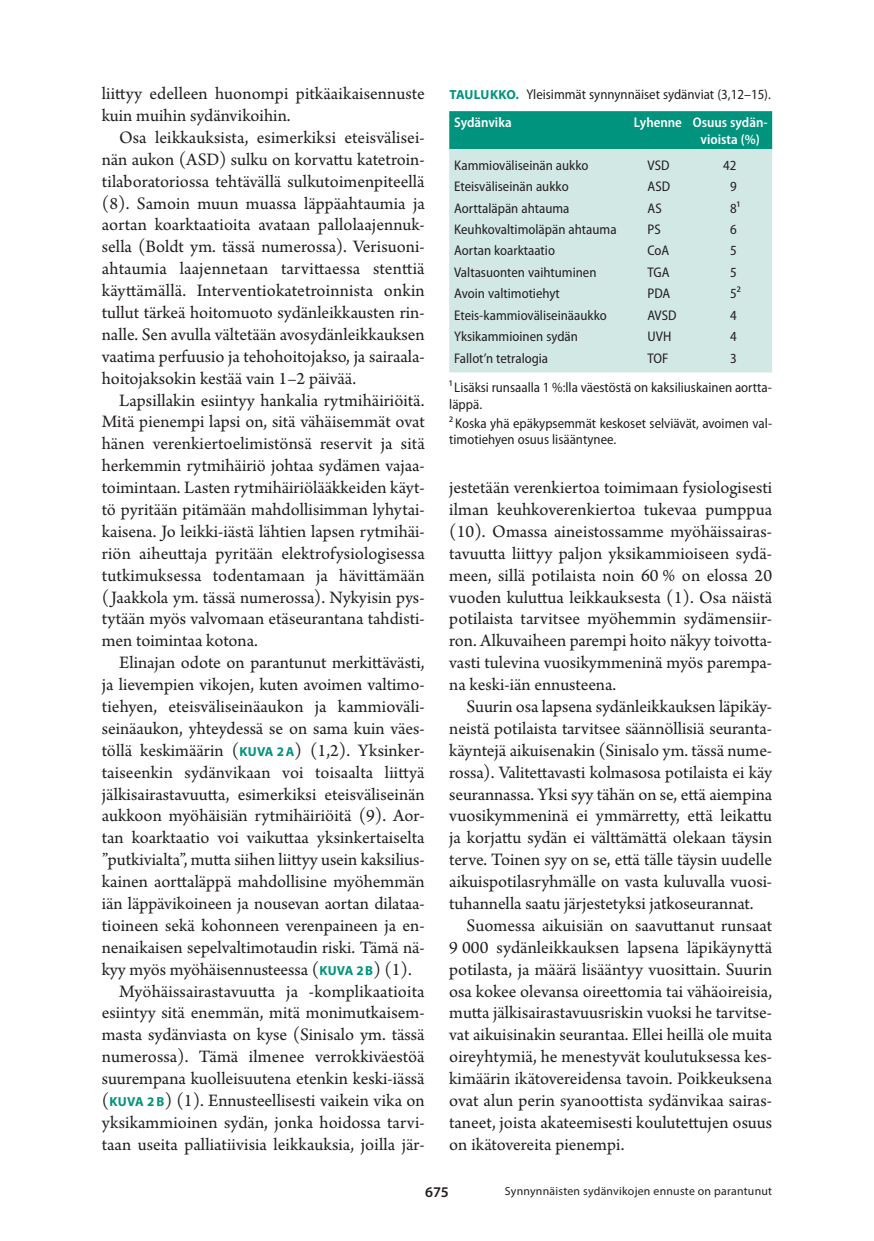
<style>
.page{position:relative;width:874px;height:1241px;background:#fff}
.page>*{position:absolute;margin:0;border:0;box-sizing:border-box;transform-origin:0 0}
.t1{font:18.38px/21.9px "Arno Pro";color:#231f20;text-align:justify}
.t2{font:600 14.88px "Myriad Pro";color:#231f20}
.t{font:semi-condensed 14px/16.6px "Myriad Pro";color:#231f20}
.t_pl{font:600 semi-condensed 14px/16.6px "Myriad Pro";color:#fff;text-align:center}
.Ala{font:11.9px "Myriad Pro";letter-spacing:.02em;color:#231f20}
.s1{font-family:"Myriad Pro";font-weight:700;font-size:13.12px;color:#00937d}
.s2{font-weight:700;font-stretch:normal;font-size:13.12px;color:#00937d}
</style>
<div class="page">
<div style="left:449px;top:111px;width:322px;height:38px;background:#00937d"></div>
<div style="left:449px;top:149px;width:322px;height:223px;background:#d2e8e4"></div>
<p class="t1" style="left:102px;top:84px;width:324px">liittyy edelleen huonompi pitkäaikaisennuste kuin muihin sydänvikoihin.</p>
<p class="t1" style="left:102px;top:127px;width:324px;text-indent:17px">Osa leikkauksista, esimerkiksi eteisvälisei&shy;nän aukon (ASD) sulku on korvattu katetroin&shy;tilaboratoriossa tehtävällä sulkutoimenpiteellä (8). Samoin muun muassa läppäahtaumia ja aortan koarktaatioita avataan pallolaajennuk&shy;sella (Boldt ym. tässä numerossa). Verisuoni&shy;ahtaumia laajennetaan tarvittaessa stenttiä käyttämällä. Interventiokatetroinnista onkin tullut tärkeä hoitomuoto sydänleikkausten rin&shy;nalle. Sen avulla vältetään avosydänleikkauksen vaatima perfuusio ja tehohoitojakso, ja sairaala&shy;hoitojaksokin kestää vain 1–2 päivää.</p>
<p class="t1" style="left:102px;top:390px;width:324px;text-indent:17px">Lapsillakin esiintyy hankalia rytmihäiriöitä.<br>Mitä pienempi lapsi on, sitä vähäisemmät ovat hänen verenkiertoelimistönsä reservit ja sitä herkemmin rytmihäiriö johtaa sydämen vajaa&shy;toimintaan. Lasten rytmihäiriölääkkeiden käyt&shy;tö pyritään pitämään mahdollisimman lyhytai&shy;kaisena. Jo leikki-iästä lähtien lapsen rytmihäi&shy;riön aiheuttaja pyritään elektrofysiologisessa tutkimuksessa todentamaan ja hävittämään ( Jaakkola ym. tässä numerossa). Nykyisin pys&shy;tytään myös valvomaan etäseurantana tahdisti&shy;men toimintaa kotona.</p>
<p class="t1" style="left:102px;top:652px;width:324px;text-indent:17px">Elinajan odote on parantunut merkittävästi, ja lievempien vikojen, kuten avoimen valtimo&shy;tiehyen, eteisväliseinäaukon ja kammioväli&shy;seinäaukon, yhteydessä se on sama kuin väes&shy;töllä keskimäärin (<span class="s1">KUVA 2A</span>) (1,2). Yksinker&shy;taiseenkin sydänvikaan voi toisaalta liittyä jälkisairastavuutta, esimerkiksi eteisväliseinän aukkoon myöhäisiän rytmihäiriöitä (9). Aor&shy;tan koarktaatio voi vaikuttaa yksinkertaiselta ”putkivialta”, mutta siihen liittyy usein kaksilius&shy;kainen aorttaläppä mahdollisine myöhemmän iän läppävikoineen ja nousevan aortan dilataa&shy;tioineen sekä kohonneen verenpaineen ja en&shy;nenaikaisen sepelvaltimotaudin riski. Tämä nä&shy;kyy myös myöhäisennusteessa (<span class="s1">KUVA 2B</span>) (1).</p>
<p class="t1" style="left:102px;top:980px;width:324px;text-indent:17px">Myöhäissairastavuutta ja ‑komplikaatioita esiintyy sitä enemmän, mitä monimutkaisem&shy;masta sydänviasta on kyse (Sinisalo ym. tässä numerossa). Tämä ilmenee verrokkiväestöä suurempana kuolleisuutena etenkin keski-iässä (<span class="s1">KUVA 2 B</span>) (1). Ennusteellisesti vaikein vika on yksikammioinen sydän, jonka hoidossa tarvi&shy;taan useita palliatiivisia leikkauksia, joilla jär-</p>
<p class="t" style="left:449px;top:86px;width:323px"><span class="s2">TAULUKKO.</span> Yleisimmät synnynnäiset sydänviat (3,12–15).</p>
<p class="t_pl" style="left:454px;top:114px;width:59px">Sydänvika</p>
<p class="t_pl" style="left:633px;top:114px;width:50px">Lyhenne</p>
<p class="t_pl" style="left:692px;top:114px;width:76px">Osuus sydän&shy;vioista (%)</p>
<p class="t" style="left:454px;top:156px;width:136px">Kammioväliseinän aukko</p>
<p class="t" style="left:647px;top:156px;width:23px">VSD</p>
<p class="t" style="left:722px;top:156px;width:15px">42</p>
<p class="t" style="left:454px;top:178px;width:116px">Eteisväliseinän aukko</p>
<p class="t" style="left:647px;top:178px;width:24px">ASD</p>
<p class="t" style="left:729px;top:178px;width:8px">9</p>
<p class="t" style="left:454px;top:199px;width:117px">Aorttaläpän ahtauma</p>
<p class="t" style="left:647px;top:199px;width:16px">AS</p>
<p class="t" style="left:729px;top:199px;width:11px">81</p>
<p class="t" style="left:454px;top:221px;width:164px">Keuhkovaltimoläpän ahtauma</p>
<p class="t" style="left:647px;top:221px;width:15px">PS</p>
<p class="t" style="left:729px;top:221px;width:8px">6</p>
<p class="t" style="left:454px;top:242px;width:102px">Aortan koarktaatio</p>
<p class="t" style="left:647px;top:242px;width:23px">CoA</p>
<p class="t" style="left:729px;top:242px;width:8px">5</p>
<p class="t" style="left:454px;top:263px;width:144px">Valtasuonten vaihtuminen</p>
<p class="t" style="left:647px;top:263px;width:23px">TGA</p>
<p class="t" style="left:729px;top:263px;width:8px">5</p>
<p class="t" style="left:454px;top:285px;width:107px">Avoin valtimotiehyt</p>
<p class="t" style="left:647px;top:285px;width:24px">PDA</p>
<p class="t" style="left:729px;top:285px;width:12px">52</p>
<p class="t" style="left:454px;top:306px;width:154px">Eteis-kammioväliseinäaukko</p>
<p class="t" style="left:647px;top:306px;width:31px">AVSD</p>
<p class="t" style="left:729px;top:306px;width:8px">4</p>
<p class="t" style="left:454px;top:328px;width:125px">Yksikammioinen sydän</p>
<p class="t" style="left:647px;top:328px;width:25px">UVH</p>
<p class="t" style="left:729px;top:328px;width:8px">4</p>
<p class="t" style="left:454px;top:349px;width:95px">Fallot’n tetralogia</p>
<p class="t" style="left:647px;top:349px;width:22px">TOF</p>
<p class="t" style="left:729px;top:349px;width:8px">3</p>
<p class="t" style="left:449px;top:379px;width:323px">1 Lisäksi runsaalla 1 %:lla väestöstä on kaksiliuskainen aortta&shy;läppä.</p>
<p class="t" style="left:449px;top:414px;width:324px">2Koska yhä epäkypsemmät keskoset selviävät, avoimen val&shy;timotiehyen osuus lisääntynee.</p>
<p class="t1" style="left:449px;top:477px;width:324px">jestetään verenkiertoa toimimaan fysiologisesti ilman keuhkoverenkiertoa tukevaa pumppua (10). Omassa aineistossamme myöhäissairas&shy;tavuutta liittyy paljon yksikammioiseen sydä&shy;meen, sillä potilaista noin 60 % on elossa 20 vuoden kuluttua leikkauksesta (1). Osa näistä potilaista tarvitsee myöhemmin sydämensiir&shy;ron. Alkuvaiheen parempi hoito näkyy toivotta&shy;vasti tulevina vuosikymmeninä myös parempa&shy;na keski-iän ennusteena.</p>
<p class="t1" style="left:449px;top:696px;width:324px;text-indent:17px">Suurin osa lapsena sydänleikkauksen läpikäy&shy;neistä potilaista tarvitsee säännöllisiä seuranta&shy;käyntejä aikuisenakin (Sinisalo ym. tässä nume&shy;rossa). Valitettavasti kolmasosa potilaista ei käy seurannassa. Yksi syy tähän on se, että aiempina vuosikymmeninä ei ymmärretty, että leikattu ja korjattu sydän ei välttämättä olekaan täysin terve. Toinen syy on se, että tälle täysin uudelle aikuispotilasryhmälle on vasta kuluvalla vuosi&shy;tuhannella saatu järjestetyksi jatkoseurannat.</p>
<p class="t1" style="left:449px;top:915px;width:324px;text-indent:17px">Suomessa aikuisiän on saavuttanut runsaat 9 000 sydänleikkauksen lapsena läpikäynyttä potilasta, ja määrä lisääntyy vuosittain. Suurin osa kokee olevansa oireettomia tai vähäoireisia, mutta jälkisairastavuusriskin vuoksi he tarvitse&shy;vat aikuisinakin seurantaa. Ellei heillä ole muita oireyhtymiä, he menestyvät koulutuksessa kes&shy;kimäärin ikätovereidensa tavoin. Poikkeuksena ovat alun perin syanoottista sydänvikaa sairas&shy;taneet, joista akateemisesti koulutettujen osuus on ikätovereita pienempi.</p>
<p class="t2" style="left:425px;top:1182px;width:25px">675</p>
<p class="Ala" style="left:504px;top:1183px;width:269px">Synnynnäisten sydänvikojen ennuste on parantunut</p>
</div>
